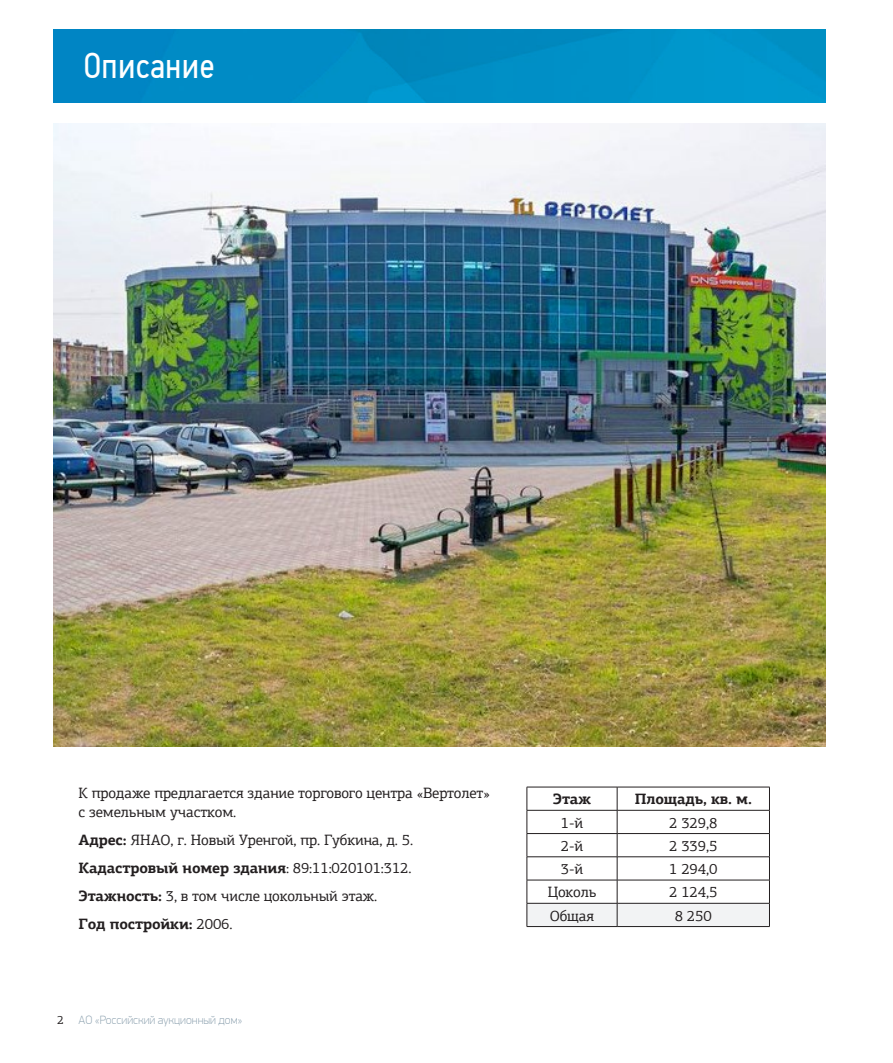
<style>
.page{position:relative;width:893px;height:1063px;background:#fff}
.page>*{position:absolute;margin:0;border:0;box-sizing:border-box;transform-origin:0 0}
.text_basic{font:36px "PF Din Text Cond Pro";letter-spacing:.015em;color:#fff}
.Sidebar_Right_Text{font:15px/19.5px "PF Agora Slab Pro";letter-spacing:-.01em;color:#231f20}
.Sidebar_Right_Text-2{font:700 15px "PF Agora Slab Pro";letter-spacing:-.01em;color:#231f20}
.t1{font:100 12px "PF Din Display Pro";color:#8ca1af}
.s1{font-weight:700}
.s2{font-weight:400}
.s3{font-family:"PF Agora Slab Pro";font-weight:400;color:#231f20}
</style>
<div class="page">
<img style="left:54px;top:30px;width:772px;height:72px">
<img style="left:54px;top:123px;width:771px;height:623px">
<svg style="left:527px;top:787px;width:243px;height:139px"></svg>
<hr style="left:527px;top:926px;width:90px;height:1px;background:#231f20">
<hr style="left:617px;top:926px;width:153px;height:1px;background:#231f20">
<p class="text_basic" style="left:84px;top:44px;width:132px">Описание</p>
<p class="Sidebar_Right_Text" style="left:79px;top:783px;width:413px">К продаже предлагается здание торгового центра «Вертолет» с земельным участком.</p>
<p class="Sidebar_Right_Text" style="left:79px;top:830px;width:336px"><span class="s1">Адрес:</span> ЯНАО, г. Новый Уренгой, пр. Губкина, д. 5.</p>
<p class="Sidebar_Right_Text-2" style="left:79px;top:859px;width:335px">Кадастровый номер здания<span class="s2">: 89:11:020101:312.</span></p>
<p class="Sidebar_Right_Text" style="left:79px;top:886px;width:300px"><span class="s1">Этажность:</span> 3, в том числе цокольный этаж.</p>
<p class="Sidebar_Right_Text-2" style="left:79px;top:915px;width:155px">Год постройки: <span class="s2">2006.</span></p>
<p class="t1" style="left:57px;top:1013px;width:187px"><span class="s3">2</span> АО «Российский аукционный дом»</p>
<p class="Sidebar_Right_Text-2" style="left:553px;top:790px;width:40px">Этаж</p>
<p class="Sidebar_Right_Text-2" style="left:635px;top:790px;width:119px">Площадь, кв. м.</p>
<p class="Sidebar_Right_Text" style="left:561px;top:813px;width:24px">1-й</p>
<p class="Sidebar_Right_Text" style="left:669px;top:813px;width:50px">2 329,8</p>
<p class="Sidebar_Right_Text" style="left:561px;top:836px;width:24px">2-й</p>
<p class="Sidebar_Right_Text" style="left:669px;top:836px;width:50px">2 339,5</p>
<p class="Sidebar_Right_Text" style="left:561px;top:859px;width:24px">3-й</p>
<p class="Sidebar_Right_Text" style="left:669px;top:859px;width:50px">1 294,0</p>
<p class="Sidebar_Right_Text" style="left:548px;top:882px;width:50px">Цоколь</p>
<p class="Sidebar_Right_Text" style="left:669px;top:882px;width:50px">2 124,5</p>
<p class="Sidebar_Right_Text" style="left:550px;top:906px;width:46px">Общая</p>
<p class="Sidebar_Right_Text" style="left:675px;top:906px;width:38px">8 250</p>
</div>
